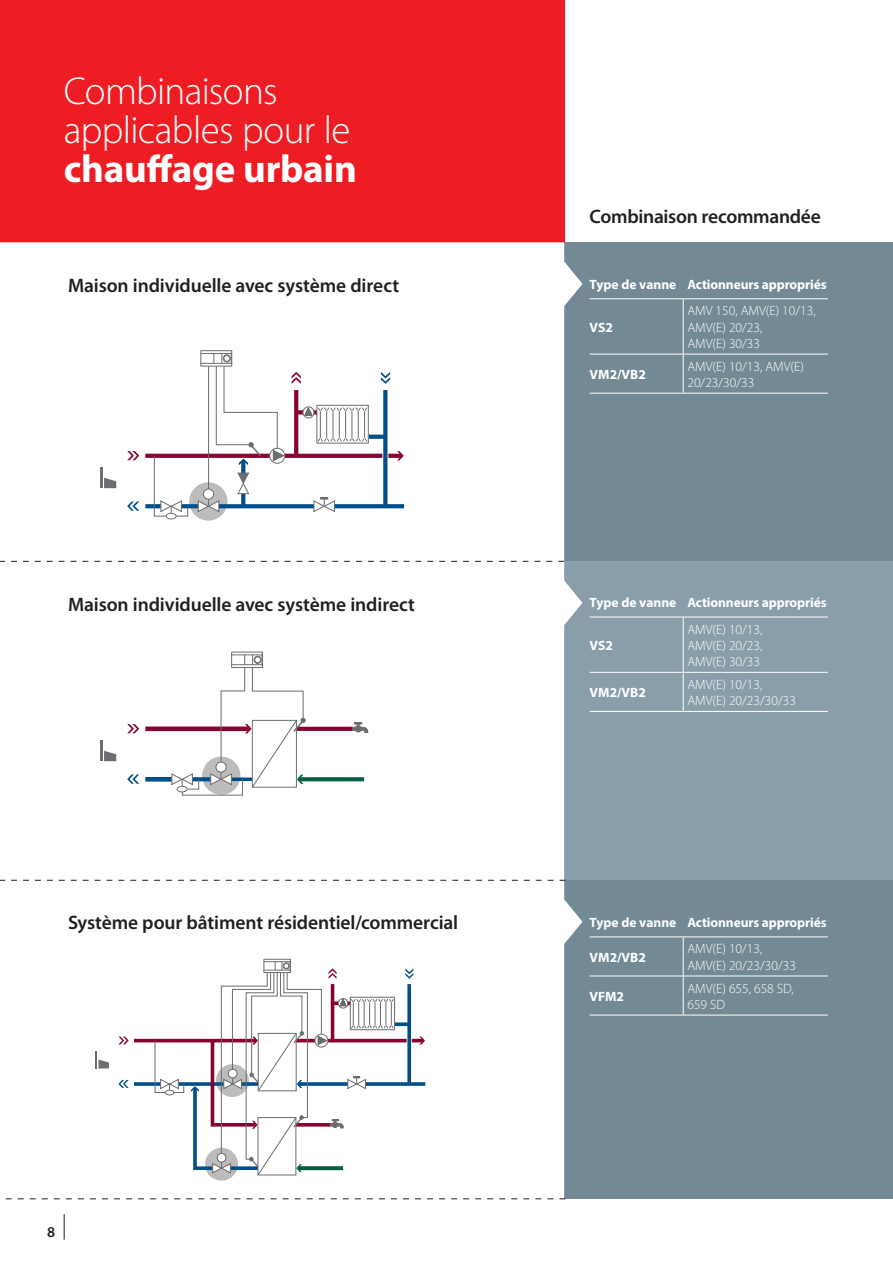
<style>
.page{position:relative;width:893px;height:1263px;background:#fff}
.page>*{position:absolute;margin:0;border:0;box-sizing:border-box;transform-origin:0 0}
.t1{font:300 39px/39px "Myriad Pro";letter-spacing:-.015em;color:#fff}
.t2{font:700 39px "Myriad Pro";letter-spacing:-.005em;color:#fff}
.t3{font:600 19.5px "Myriad Pro";letter-spacing:-.005em;color:#231f20}
.t4{font:600 15px "Myriad Pro";color:#231f20}
.t5{font:300 13.5px/16.2px "Myriad Pro";color:#fff}
.t6{font:700 13.5px "Myriad Pro";letter-spacing:-.01em;color:#fff}
</style>
<div class="page">
<div style="left:564px;top:242px;width:329px;height:319px;background:#738a95"></div>
<div style="left:564px;top:561px;width:329px;height:319px;background:#8a9eaa"></div>
<div style="left:564px;top:880px;width:329px;height:319px;background:#738a95"></div>
<div style="left:0;top:0;width:564px;height:242px;background:#ee1d23"></div>
<hr style="left:683px;top:617px;width:1px;height:55px;background:#fff">
<hr style="left:590px;top:711px;width:93px;height:1px;background:#fff">
<hr style="left:683px;top:711px;width:145px;height:1px;background:#fff">
<hr style="left:683px;top:673px;width:1px;height:38px;background:#fff">
<hr style="left:590px;top:617px;width:93px;height:1px;background:#fff">
<hr style="left:683px;top:617px;width:145px;height:1px;background:#fff">
<hr style="left:590px;top:672px;width:93px;height:1px;background:#fff">
<hr style="left:683px;top:672px;width:145px;height:1px;background:#fff">
<hr style="left:683px;top:299px;width:1px;height:55px;background:#fff">
<hr style="left:590px;top:393px;width:93px;height:1px;background:#fff">
<hr style="left:683px;top:393px;width:145px;height:1px;background:#fff">
<hr style="left:683px;top:354px;width:1px;height:39px;background:#fff">
<hr style="left:590px;top:298px;width:93px;height:1px;background:#fff">
<hr style="left:683px;top:298px;width:145px;height:1px;background:#fff">
<hr style="left:590px;top:354px;width:93px;height:1px;background:#fff">
<hr style="left:683px;top:354px;width:145px;height:1px;background:#fff">
<hr style="left:683px;top:937px;width:1px;height:38px;background:#fff">
<hr style="left:590px;top:1015px;width:93px;height:1px;background:#fff">
<hr style="left:683px;top:1015px;width:145px;height:1px;background:#fff">
<hr style="left:683px;top:976px;width:1px;height:39px;background:#fff">
<hr style="left:590px;top:936px;width:93px;height:1px;background:#fff">
<hr style="left:683px;top:936px;width:145px;height:1px;background:#fff">
<hr style="left:590px;top:975px;width:93px;height:1px;background:#fff">
<hr style="left:683px;top:975px;width:145px;height:1px;background:#fff">
<svg style="left:0;top:242px;width:582px;height:956px"></svg>
<svg style="left:189px;top:482px;width:38px;height:39px"></svg>
<svg style="left:369px;top:435px;width:14px;height:4px"></svg>
<svg style="left:298px;top:410px;width:5px;height:4px"></svg>
<div style="left:316px;top:405px;width:53px;height:38px;border:1px solid #6c6d70"></div>
<div style="left:303px;top:407px;width:11px;height:11px;background:#747376;border-radius:50%"></div>
<div style="left:303px;top:406px;width:11px;height:12px;border:1px solid #6c6d70;border-radius:50%"></div>
<svg style="left:304px;top:407px;width:64px;height:35px"></svg>
<svg style="left:335px;top:504px;width:69px;height:4px"></svg>
<svg style="left:145px;top:504px;width:9px;height:4px"></svg>
<svg style="left:241px;top:465px;width:4px;height:7px"></svg>
<svg style="left:241px;top:494px;width:4px;height:10px"></svg>
<svg style="left:188px;top:504px;width:10px;height:4px"></svg>
<svg style="left:220px;top:504px;width:93px;height:4px"></svg>
<svg style="left:294px;top:390px;width:4px;height:64px"></svg>
<svg style="left:397px;top:451px;width:7px;height:9px"></svg>
<svg style="left:145px;top:454px;width:256px;height:4px"></svg>
<div style="left:203px;top:489px;width:11px;height:10px;background:#fff;border-radius:50%"></div>
<div style="left:203px;top:489px;width:11px;height:10px;border:1px solid #6c6d70;border-radius:50%"></div>
<svg style="left:198px;top:499px;width:22px;height:14px"></svg>
<svg style="left:382px;top:449px;width:6px;height:14px"></svg>
<svg style="left:383px;top:390px;width:4px;height:116px"></svg>
<svg style="left:313px;top:497px;width:22px;height:16px"></svg>
<div style="left:166px;top:513px;width:10px;height:6px;background:#fff;border-radius:50%"></div>
<div style="left:166px;top:513px;width:11px;height:6px;border:1px solid #6c6d70;border-radius:50%"></div>
<svg style="left:237px;top:472px;width:13px;height:22px"></svg>
<hr style="left:100px;top:468px;width:2px;height:20px;background:#6c6d70">
<svg style="left:104px;top:478px;width:12px;height:10px"></svg>
<svg style="left:127px;top:451px;width:12px;height:9px"></svg>
<svg style="left:127px;top:501px;width:12px;height:10px"></svg>
<svg style="left:381px;top:372px;width:9px;height:12px"></svg>
<svg style="left:292px;top:372px;width:9px;height:12px"></svg>
<svg style="left:154px;top:456px;width:34px;height:60px"></svg>
<hr style="left:208px;top:366px;width:1px;height:123px;background:#6c6d70">
<div style="left:201px;top:351px;width:31px;height:15px;background:#fff"></div>
<div style="left:200px;top:350px;width:32px;height:16px;border:1px solid #6c6d70"></div>
<hr style="left:201px;top:353px;width:31px;height:1px;background:#6c6d70">
<hr style="left:201px;top:363px;width:31px;height:1px;background:#6c6d70">
<svg style="left:214px;top:353px;width:71px;height:112px"></svg>
<div style="left:224px;top:355px;width:6px;height:7px;border:1px solid #6c6d70;border-radius:50%"></div>
<svg style="left:306px;top:777px;width:58px;height:4px"></svg>
<hr style="left:145px;top:777px;width:27px;height:4px;background:#004f8a">
<div style="left:145px;top:726px;width:104px;height:5px;background:#88032d"></div>
<svg style="left:351px;top:722px;width:17px;height:11px"></svg>
<svg style="left:306px;top:727px;width:46px;height:4px"></svg>
<hr style="left:100px;top:741px;width:2px;height:20px;background:#6c6d70">
<svg style="left:104px;top:751px;width:12px;height:10px"></svg>
<svg style="left:127px;top:724px;width:12px;height:9px"></svg>
<svg style="left:127px;top:774px;width:12px;height:10px"></svg>
<div style="left:231px;top:652px;width:32px;height:16px;border:1px solid #6c6d70"></div>
<svg style="left:171px;top:654px;width:135px;height:141px"></svg>
<svg style="left:205px;top:1148px;width:33px;height:33px"></svg>
<svg style="left:395px;top:1022px;width:12px;height:4px"></svg>
<div style="left:350px;top:997px;width:45px;height:33px;border:1px solid #6c6d70"></div>
<svg style="left:394px;top:1082px;width:31px;height:4px"></svg>
<svg style="left:134px;top:1082px;width:21px;height:4px"></svg>
<svg style="left:184px;top:1082px;width:7px;height:4px"></svg>
<hr style="left:134px;top:1039px;width:122px;height:3px;background:#88032d">
<svg style="left:419px;top:1037px;width:6px;height:8px"></svg>
<hr style="left:291px;top:1039px;width:132px;height:3px;background:#88032d">
<svg style="left:411px;top:1035px;width:1px;height:12px"></svg>
<svg style="left:407px;top:984px;width:4px;height:100px"></svg>
<div style="left:165px;top:1090px;width:9px;height:5px;border:1px solid #6c6d70;border-radius:50%"></div>
<svg style="left:95px;top:1051px;width:14px;height:17px"></svg>
<svg style="left:118px;top:1036px;width:11px;height:8px"></svg>
<svg style="left:118px;top:1080px;width:11px;height:8px"></svg>
<svg style="left:405px;top:968px;width:8px;height:11px"></svg>
<div style="left:264px;top:959px;width:27px;height:14px;border:1px solid #6c6d70"></div>
<svg style="left:191px;top:961px;width:203px;height:215px"></svg>
<svg style="left:155px;top:1041px;width:29px;height:52px"></svg>
<svg style="left:0;top:561px;width:564px;height:1px"></svg>
<svg style="left:0;top:880px;width:566px;height:1px"></svg>
<svg style="left:5px;top:1198px;width:561px;height:1px"></svg>
<svg style="left:64px;top:1214px;width:1px;height:25px"></svg>
<h1 class="t1" style="left:64px;top:72px;width:288px">Combinaisons applicables pour le</h1>
<h1 class="t2" style="left:64px;top:143px;width:295px">chauffage urbain</h1>
<h2 class="t3" style="left:68px;top:273px;width:333px">Maison individuelle avec système direct</h2>
<h2 class="t3" style="left:68px;top:592px;width:349px">Maison individuelle avec système indirect</h2>
<h2 class="t3" style="left:68px;top:910px;width:392px">Système pour bâtiment résidentiel/commercial</h2>
<p class="t4" style="left:47px;top:1223px;width:10px">8</p>
<h2 class="t3" style="left:590px;top:204px;width:233px">Combinaison recommandée</h2>
<p class="t6" style="left:590px;top:276px;width:238px">Type de vanne Actionneurs appropriés</p>
<p class="t6" style="left:590px;top:318px;width:25px">VS2</p>
<p class="t5" style="left:687px;top:303px;width:130px">AMV 150, AMV(E) 10/13,<br>AMV(E) 20/23,<br>AMV(E) 30/33</p>
<p class="t6" style="left:590px;top:365px;width:58px">VM2/VB2</p>
<p class="t5" style="left:687px;top:358px;width:118px">AMV(E) 10/13, AMV(E)<br>20/23/30/33</p>
<p class="t6" style="left:590px;top:594px;width:238px">Type de vanne Actionneurs appropriés</p>
<p class="t6" style="left:590px;top:636px;width:25px">VS2</p>
<p class="t5" style="left:687px;top:621px;width:77px;text-align:justify">AMV(E) 10/13, AMV(E) 20/23, AMV(E) 30/33</p>
<p class="t6" style="left:590px;top:683px;width:58px">VM2/VB2</p>
<p class="t5" style="left:687px;top:676px;width:110px">AMV(E) 10/13,<br>AMV(E) 20/23/30/33</p>
<p class="t6" style="left:590px;top:914px;width:238px">Type de vanne Actionneurs appropriés</p>
<p class="t6" style="left:590px;top:948px;width:58px">VM2/VB2</p>
<p class="t5" style="left:687px;top:941px;width:110px">AMV(E) 10/13,<br>AMV(E) 20/23/30/33</p>
<p class="t6" style="left:590px;top:987px;width:36px">VFM2</p>
<p class="t5" style="left:687px;top:980px;width:108px">AMV(E) 655, 658 SD,<br>659 SD</p>
</div>
